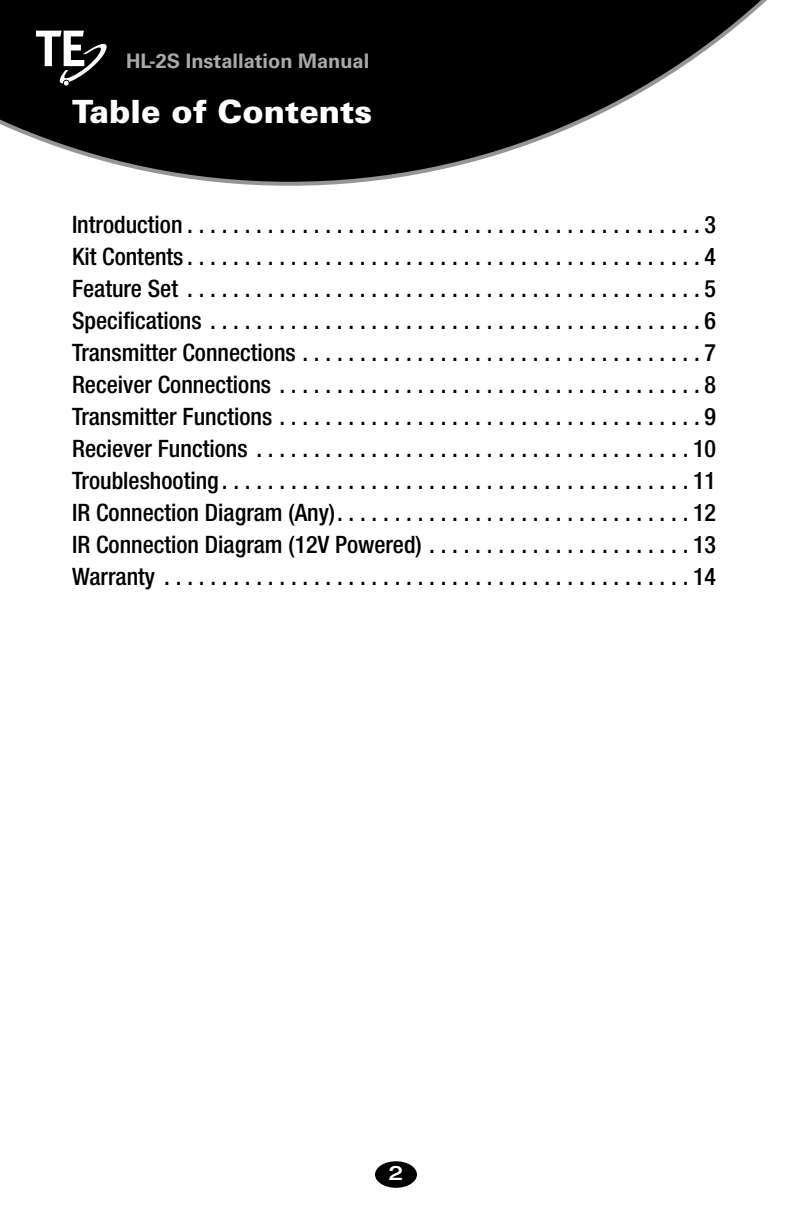
<style>
.page{position:relative;width:792px;height:1224px;background:#fff}
.page>*{position:absolute;margin:0;border:0;box-sizing:border-box;transform-origin:0 0}
.t1{font:900 32px "Univers LT Std";color:#fff}
.t2{font:500 condensed 24px/32px "Helvetica Neue LT Std";color:#000;text-align:justify}
.t3{font:700 20px "Univers LT Std";color:#a7a9ac}
.t4{font:500 expanded 20px "Helvetica Neue LT Std";color:#fff}
</style>
<div class="page">
<svg style="left:0;top:0;width:588px;height:186px;background:#212121"></svg>
<svg style="left:588px;top:0;width:179px;height:120px"></svg>
<div style="left:375px;top:1161px;width:42px;height:27px;background:#000;border-radius:50%"></div>
<svg style="left:36px;top:31px;width:73px;height:55px"></svg>
<p class="t3" style="left:126px;top:49px;width:245px">HL-2S Installation Manual</p>
<h1 class="t1" style="left:72px;top:91px;width:302px">Table of Contents</h1>
<p class="t2" style="left:72px;top:208px;width:646px">Introduction . . . . . . . . . . . . . . . . . . . . . . . . . . . . . . . . . . . . . . . . . . . . 3<br>Kit Contents . . . . . . . . . . . . . . . . . . . . . . . . . . . . . . . . . . . . . . . . . . . . 4<br>Feature Set . . . . . . . . . . . . . . . . . . . . . . . . . . . . . . . . . . . . . . . . . . . . 5<br>Specifications . . . . . . . . . . . . . . . . . . . . . . . . . . . . . . . . . . . . . . . . . . 6<br>Transmitter Connections . . . . . . . . . . . . . . . . . . . . . . . . . . . . . . . . . . 7<br>Receiver Connections . . . . . . . . . . . . . . . . . . . . . . . . . . . . . . . . . . . . 8<br>Transmitter Functions . . . . . . . . . . . . . . . . . . . . . . . . . . . . . . . . . . . . 9<br>Reciever Functions . . . . . . . . . . . . . . . . . . . . . . . . . . . . . . . . . . . . . 10<br>Troubleshooting . . . . . . . . . . . . . . . . . . . . . . . . . . . . . . . . . . . . . . . . 11<br>IR Connection Diagram (Any) . . . . . . . . . . . . . . . . . . . . . . . . . . . . . . 12<br>IR Connection Diagram (12V Powered) . . . . . . . . . . . . . . . . . . . . . . 13<br>Warranty . . . . . . . . . . . . . . . . . . . . . . . . . . . . . . . . . . . . . . . . . . . . . 14</p>
<p class="t4" style="left:389px;top:1161px;width:16px">2</p>
</div>
